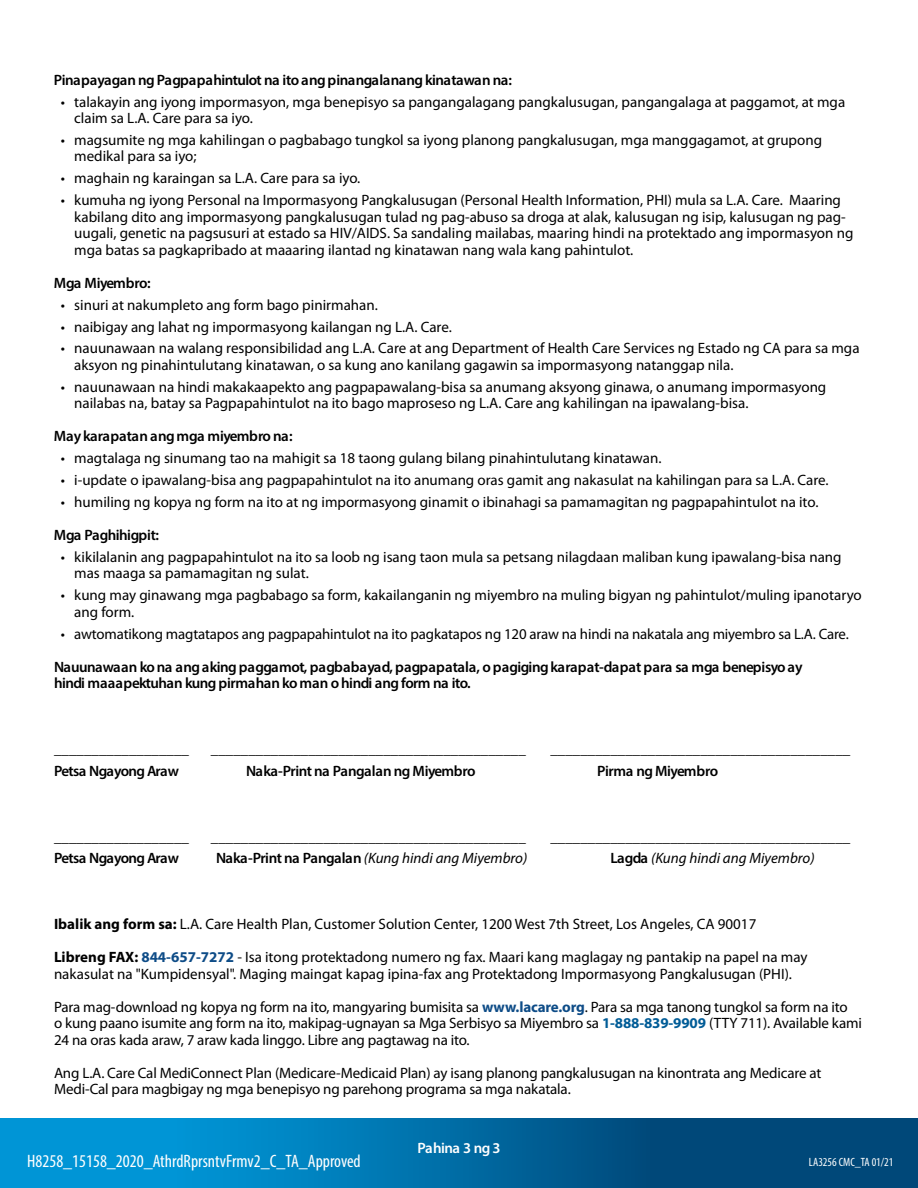
<style>
.page{position:relative;width:918px;height:1188px;background:#fff}
.page>*{position:absolute;margin:0;border:0;box-sizing:border-box;transform-origin:0 0}
.t1{font:condensed 18px "Myriad Pro";color:#fff}
.t2{font:15px/16.5px "Myriad Pro";color:#000}
.t3{font:600 15px/16.5px "Myriad Pro";letter-spacing:-.04em;color:#000}
.t4{font:italic 15px "Myriad Pro";color:#000}
.t5{font:600 15px "Myriad Pro";letter-spacing:-.015em;color:#000}
.t6{font:600 15px "Myriad Pro";letter-spacing:-.04em;color:#fff}
.t7{font:condensed 12px "Myriad Pro";color:#fff}
.s1{font-weight:600;font-style:normal}
.s2{font-weight:700}
.s3{font-weight:700;color:#0e4c87}
.s4{font-weight:700;color:#005c97}
</style>
<div class="page">
<svg style="left:0;top:1118px;width:918px;height:70px;background:#006ca4"></svg>
<p class="t3" style="left:54px;top:71px;width:460px">Pinapayagan ng Pagpapahintulot na ito ang pinangalanang kinatawan na:</p>
<p class="t2" style="left:74px;top:93px;width:773px;text-indent:-14px">• talakayin ang iyong impormasyon, mga benepisyo sa pangangalagang pangkalusugan, pangangalaga at paggamot, at mga claim sa L.A. Care para sa iyo.</p>
<p class="t2" style="left:74px;top:131px;width:749px;text-indent:-14px">• magsumite ng mga kahilingan o pagbabago tungkol sa iyong planong pangkalusugan, mga manggagamot, at grupong medikal para sa iyo;</p>
<p class="t2" style="left:61px;top:170px;width:301px">• maghain ng karaingan sa L.A. Care para sa iyo.</p>
<p class="t2" style="left:74px;top:192px;width:781px;text-indent:-14px">• kumuha ng iyong Personal na Impormasyong Pangkalusugan (Personal Health Information, PHI) mula sa L.A. Care. Maaring kabilang dito ang impormasyong pangkalusugan tulad ng pag-abuso sa droga at alak, kalusugan ng isip, kalusugan ng pag&shy;uugali, genetic na pagsusuri at estado sa HIV/AIDS. Sa sandaling mailabas, maaring hindi na protektado ang impormasyon ng mga batas sa pagkapribado at maaaring ilantad ng kinatawan nang wala kang pahintulot.</p>
<p class="t3" style="left:54px;top:274px;width:98px">Mga Miyembro:</p>
<p class="t2" style="left:61px;top:296px;width:319px">• sinuri at nakumpleto ang form bago pinirmahan.</p>
<p class="t2" style="left:61px;top:318px;width:393px">• naibigay ang lahat ng impormasyong kailangan ng L.A. Care.</p>
<p class="t2" style="left:74px;top:340px;width:787px;text-indent:-14px">• nauunawaan na walang responsibilidad ang L.A. Care at ang Department of Health Care Services ng Estado ng CA para sa mga aksyon ng pinahintulutang kinatawan, o sa kung ano kanilang gagawin sa impormasyong natanggap nila.</p>
<p class="t2" style="left:74px;top:378px;width:754px;text-indent:-14px">• nauunawaan na hindi makakaapekto ang pagpapawalang-bisa sa anumang aksyong ginawa, o anumang impormasyong nailabas na, batay sa Pagpapahintulot na ito bago maproseso ng L.A. Care ang kahilingan na ipawalang-bisa.</p>
<p class="t5" style="left:54px;top:427px;width:240px">May karapatan ang mga miyembro na:</p>
<p class="t2" style="left:61px;top:450px;width:602px">• magtalaga ng sinumang tao na mahigit sa 18 taong gulang bilang pinahintulutang kinatawan.</p>
<p class="t2" style="left:61px;top:472px;width:769px">• i-update o ipawalang-bisa ang pagpapahintulot na ito anumang oras gamit ang nakasulat na kahilingan para sa L.A. Care.</p>
<p class="t2" style="left:61px;top:494px;width:759px">• humiling ng kopya ng form na ito at ng impormasyong ginamit o ibinahagi sa pamamagitan ng pagpapahintulot na ito.</p>
<p class="t3" style="left:54px;top:526px;width:106px">Mga Paghihigpit:</p>
<p class="t2" style="left:74px;top:548px;width:769px;text-indent:-14px">• kikilalanin ang pagpapahintulot na ito sa loob ng isang taon mula sa petsang nilagdaan maliban kung ipawalang-bisa nang mas maaga sa pamamagitan ng sulat.</p>
<p class="t2" style="left:74px;top:587px;width:789px;text-indent:-14px">• kung may ginawang mga pagbabago sa form, kakailanganin ng miyembro na muling bigyan ng pahintulot/muling ipanotaryo ang form.</p>
<p class="t2" style="left:61px;top:625px;width:790px">• awtomatikong magtatapos ang pagpapahintulot na ito pagkatapos ng 120 araw na hindi na nakatala ang miyembro sa L.A. Care.</p>
<p class="t3" style="left:54px;top:658px;width:750px">Nauunawaan ko na ang aking paggamot, pagbabayad, pagpapatala, o pagiging karapat-dapat para sa mga benepisyo ay hindi maaapektuhan kung pirmahan ko man o hindi ang form na ito.</p>
<p class="t3" style="left:54px;top:740px;width:136px">__________________</p>
<p class="t3" style="left:211px;top:740px;width:316px">__________________________________________</p>
<p class="t3" style="left:550px;top:740px;width:301px">________________________________________</p>
<p class="t3" style="left:54px;top:762px;width:127px">Petsa Ngayong Araw</p>
<p class="t3" style="left:246px;top:762px;width:231px">Naka-Print na Pangalan ng Miyembro</p>
<p class="t3" style="left:597px;top:762px;width:122px">Pirma ng Miyembro</p>
<p class="t3" style="left:54px;top:828px;width:136px">__________________</p>
<p class="t3" style="left:211px;top:828px;width:316px">__________________________________________</p>
<p class="t3" style="left:550px;top:828px;width:301px">________________________________________</p>
<p class="t3" style="left:54px;top:850px;width:127px">Petsa Ngayong Araw</p>
<p class="t4" style="left:216px;top:849px;width:313px"><span class="s1">Naka-Print na Pangalan</span> (Kung hindi ang Miyembro)</p>
<p class="t4" style="left:610px;top:849px;width:206px"><span class="s1">Lagda</span> (Kung hindi ang Miyembro)</p>
<p class="t2" style="left:54px;top:916px;width:704px"><span class="s2">Ibalik ang form sa:</span> L.A. Care Health Plan, Customer Solution Center, 1200 West 7th Street, Los Angeles, CA 90017</p>
<p class="t2" style="left:54px;top:949px;width:755px"><span class="s2">Libreng FAX:</span> <span class="s3">844-657-7272</span> - Isa itong protektadong numero ng fax. Maari kang maglagay ng pantakip na papel na may nakasulat na "Kumpidensyal". Maging maingat kapag ipina-fax ang Protektadong Impormasyong Pangkalusugan (PHI).</p>
<p class="t2" style="left:54px;top:998px;width:810px">Para mag-download ng kopya ng form na ito, mangyaring bumisita sa <span class="s3">www.lacare.org</span>. Para sa mga tanong tungkol sa form na ito<br>o kung paano isumite ang form na ito, makipag-ugnayan sa Mga Serbisyo sa Miyembro sa <span class="s4">1-888-839-9909</span> (TTY 711). Available kami<br>24 na oras kada araw, 7 araw kada linggo. Libre ang pagtawag na ito.</p>
<p class="t2" style="left:54px;top:1064px;width:769px">Ang L.A. Care Cal MediConnect Plan (Medicare-Medicaid Plan) ay isang planong pangkalusugan na kinontrata ang Medicare at<br>Medi-Cal para magbigay ng mga benepisyo ng parehong programa sa mga nakatala.</p>
<p class="t6" style="left:418px;top:1138px;width:84px">Pahina 3 ng 3</p>
<p class="t1" style="left:27px;top:1150px;width:335px">H8258_15158_2020_AthrdRprsntvFrmv2_C_TA_Approved</p>
<p class="t7" style="left:809px;top:1155px;width:86px">LA3256 CMC_TA 01/21</p>
</div>
